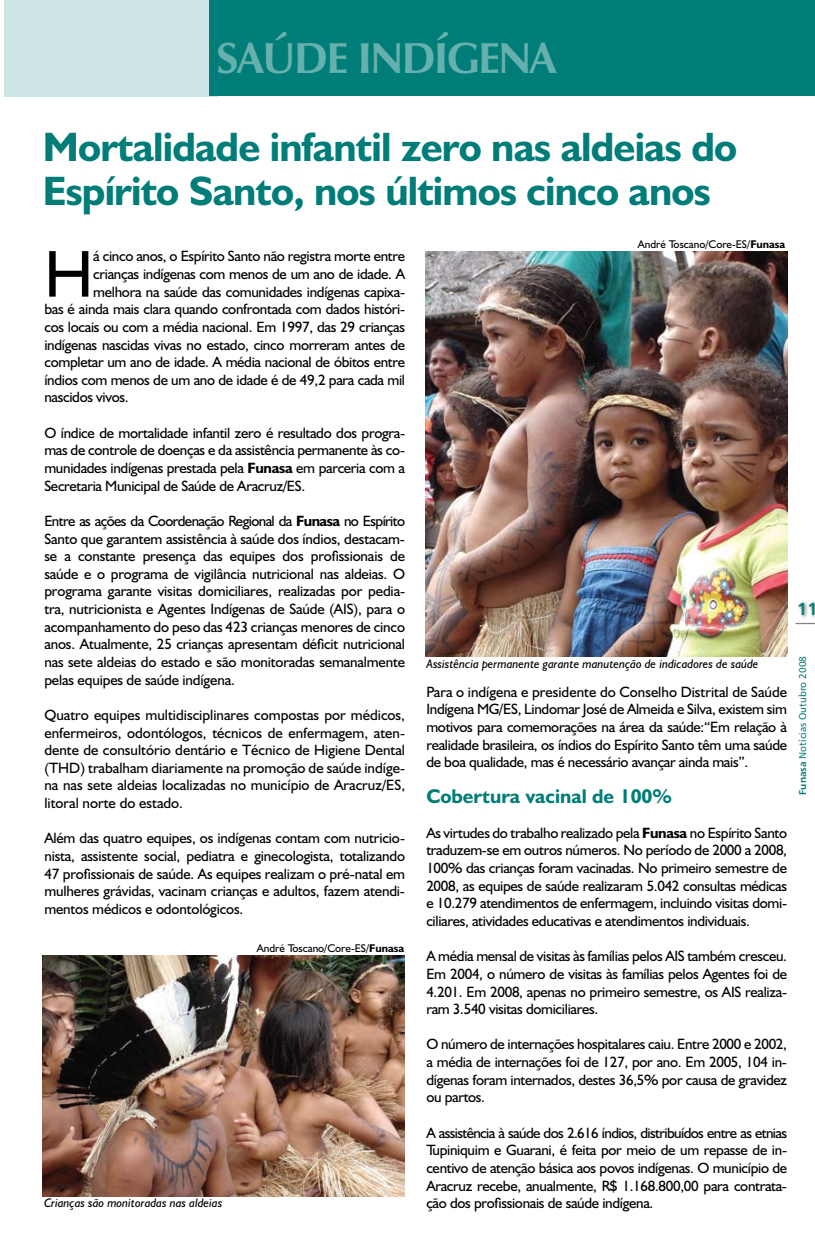
<style>
.page{position:relative;width:815px;height:1241px;background:#fff}
.page>*{position:absolute;margin:0;border:0;box-sizing:border-box;transform-origin:0 0}
.t1{font:66.62px "Humanist 521 BT";color:#000}
.t2{font:700 43.75px "Zapf Humanist 601 BT";letter-spacing:-.03em;color:#66b1ae}
.t3{font:700 41.25px/43.8px "Humanist 521 BT";letter-spacing:-.02em;color:#007d78}
.t4{font:700 20px "Humanist 521 BT";color:#007d78}
.t5{font:17.5px "Humanist 777 BT Bold B";color:#007d78}
.t6{font:15px/17.6px "Humanist 521 BT";letter-spacing:-.02em;color:#000;text-align:justify}
.t7{font:italic 12.5px "Humanist 521 BT";color:#000}
.t8{font:11.25px "Humanist 521 BT";color:#000}
.t9{font:10px "Humanist 777 BT Roman B";color:#007d78}
.s1{font-weight:700}
.s2{font-family:"Humanist 777 BT Bold B"}
</style>
<div class="page">
<div style="left:4px;top:0;width:214px;height:96px;background:#cce5e4"></div>
<div style="left:209px;top:0;width:606px;height:96px;background:#007d78"></div>
<div style="left:796px;top:600px;width:19px;height:20px;background:#000;opacity:.6"></div>
<hr style="left:795px;top:622px;width:20px;height:2px;background:#808285">
<img style="left:43px;top:955px;width:361px;height:241px">
<img style="left:426px;top:251px;width:361px;height:405px">
<h2 class="t2" style="left:216px;top:31px;width:342px">SAÚDE INDÍGENA</h2>
<h3 class="t3" style="left:43px;top:124px;width:696px">Mortalidade infantil zero nas aldeias do<br>Espírito Santo, nos últimos cinco anos</h3>
<p class="t8" style="left:638px;top:237px;width:149px">André Toscano/Core-ES/<span class="s1">Funasa</span></p>
<h1 class="t1" style="left:44px;top:233px;width:50px">H</h1>
<p class="t6" style="left:93px;top:247px;width:313px">á cinco anos, o Espírito Santo não registra morte entre</p>
<p class="t6" style="left:93px;top:265px;width:313px">crianças indígenas com menos de um ano de idade. A</p>
<p class="t6" style="left:93px;top:282px;width:313px">melhora na saúde das comunidades indígenas capixa-</p>
<p class="t6" style="left:44px;top:300px;width:362px">bas é ainda mais clara quando confrontada com dados históri-</p>
<p class="t6" style="left:44px;top:317px;width:362px">cos locais ou com a média nacional. Em 1997, das 29 crianças</p>
<p class="t6" style="left:44px;top:335px;width:362px">indígenas nascidas vivas no estado, cinco morreram antes de</p>
<p class="t6" style="left:44px;top:353px;width:362px">completar um ano de idade. A média nacional de óbitos entre</p>
<p class="t6" style="left:44px;top:370px;width:362px">índios com menos de um ano de idade é de 49,2 para cada mil</p>
<p class="t6" style="left:44px;top:388px;width:86px">nascidos vivos.</p>
<p class="t6" style="left:44px;top:423px;width:362px">O índice de mortalidade infantil zero é resultado dos progra&shy;mas de controle de doenças e da assistência permanente às co&shy;munidades indígenas prestada pela <span class="s1">Funasa</span> em parceria com a Secretaria Municipal de Saúde de Aracruz/ES.</p>
<p class="t6" style="left:44px;top:511px;width:362px">Entre as ações da Coordenação Regional da <span class="s1">Funasa</span> no Espírito Santo que garantem assistência à saúde dos índios, destacam&shy;se a constante presença das equipes dos profissionais de saúde e o programa de vigilância nutricional nas aldeias. O programa garante visitas domiciliares, realizadas por pedia&shy;tra, nutricionista e Agentes Indígenas de Saúde (AIS), para o acompanhamento do peso das 423 crianças menores de cinco anos. Atualmente, 25 crianças apresentam déficit nutricional nas sete aldeias do estado e são monitoradas semanalmente pelas equipes de saúde indígena.</p>
<p class="t6" style="left:44px;top:705px;width:362px">Quatro equipes multidisciplinares compostas por médicos, enfermeiros, odontólogos, técnicos de enfermagem, aten&shy;dente de consultório dentário e Técnico de Higiene Dental (THD) trabalham diariamente na promoção de saúde indíge&shy;na nas sete aldeias localizadas no município de Aracruz/ES, litoral norte do estado.</p>
<p class="t6" style="left:44px;top:829px;width:362px">Além das quatro equipes, os indígenas contam com nutricio&shy;nista, assistente social, pediatra e ginecologista, totalizando 47 profissionais de saúde. As equipes realizam o pré-natal em mulheres grávidas, vacinam crianças e adultos, fazem atendi&shy;mentos médicos e odontológicos.</p>
<p class="t7" style="left:427px;top:656px;width:333px">Assistência permanente garante manutenção de indicadores de saúde</p>
<p class="t6" style="left:426px;top:682px;width:362px">Para o indígena e presidente do Conselho Distrital de Saúde Indígena MG/ES, Lindomar José de Almeida e Silva, existem sim motivos para comemorações na área da saúde:“Em relação à realidade brasileira, os índios do Espírito Santo têm uma saúde de boa qualidade, mas é necessário avançar ainda mais”.</p>
<h3 class="t4" style="left:426px;top:783px;width:247px">Cobertura vacinal de 100%</h3>
<p class="t6" style="left:426px;top:823px;width:362px">As virtudes do trabalho realizado pela <span class="s1">Funasa</span> no Espírito Santo traduzem-se em outros números. No período de 2000 a 2008, 100% das crianças foram vacinadas. No primeiro semestre de 2008, as equipes de saúde realizaram 5.042 consultas médicas e 10.279 atendimentos de enfermagem, incluindo visitas domi&shy;ciliares, atividades educativas e atendimentos individuais.</p>
<p class="t6" style="left:426px;top:946px;width:362px">A média mensal de visitas às famílias pelos AIS também cresceu.<br>Em 2004, o número de visitas às famílias pelos Agentes foi de 4.201. Em 2008, apenas no primeiro semestre, os AIS realiza&shy;ram 3.540 visitas domiciliares.</p>
<p class="t6" style="left:426px;top:1035px;width:362px">O número de internações hospitalares caiu. Entre 2000 e 2002, a média de internações foi de 127, por ano. Em 2005, 104 in&shy;dígenas foram internados, destes 36,5% por causa de gravidez ou partos.</p>
<p class="t6" style="left:426px;top:1123px;width:362px">A assistência à saúde dos 2.616 índios, distribuídos entre as etnias Tupiniquim e Guarani, é feita por meio de um repasse de in&shy;centivo de atenção básica aos povos indígenas. O município de Aracruz recebe, anualmente, R$ 1.168.800,00 para contrata&shy;ção dos profissionais de saúde indígena.</p>
<p class="t8" style="left:257px;top:941px;width:149px">André Toscano/Core-ES/<span class="s1">Funasa</span></p>
<p class="t7" style="left:44px;top:1194px;width:180px">Crianças são monitoradas nas aldeias</p>
<p class="t5" style="left:797px;top:597px;width:22px">11</p>
<p class="t9" style="left:797px;top:794px;width:140px;rotate:-90deg"><span class="s2">Funasa</span> Notícias Outubro 2008</p>
</div>
